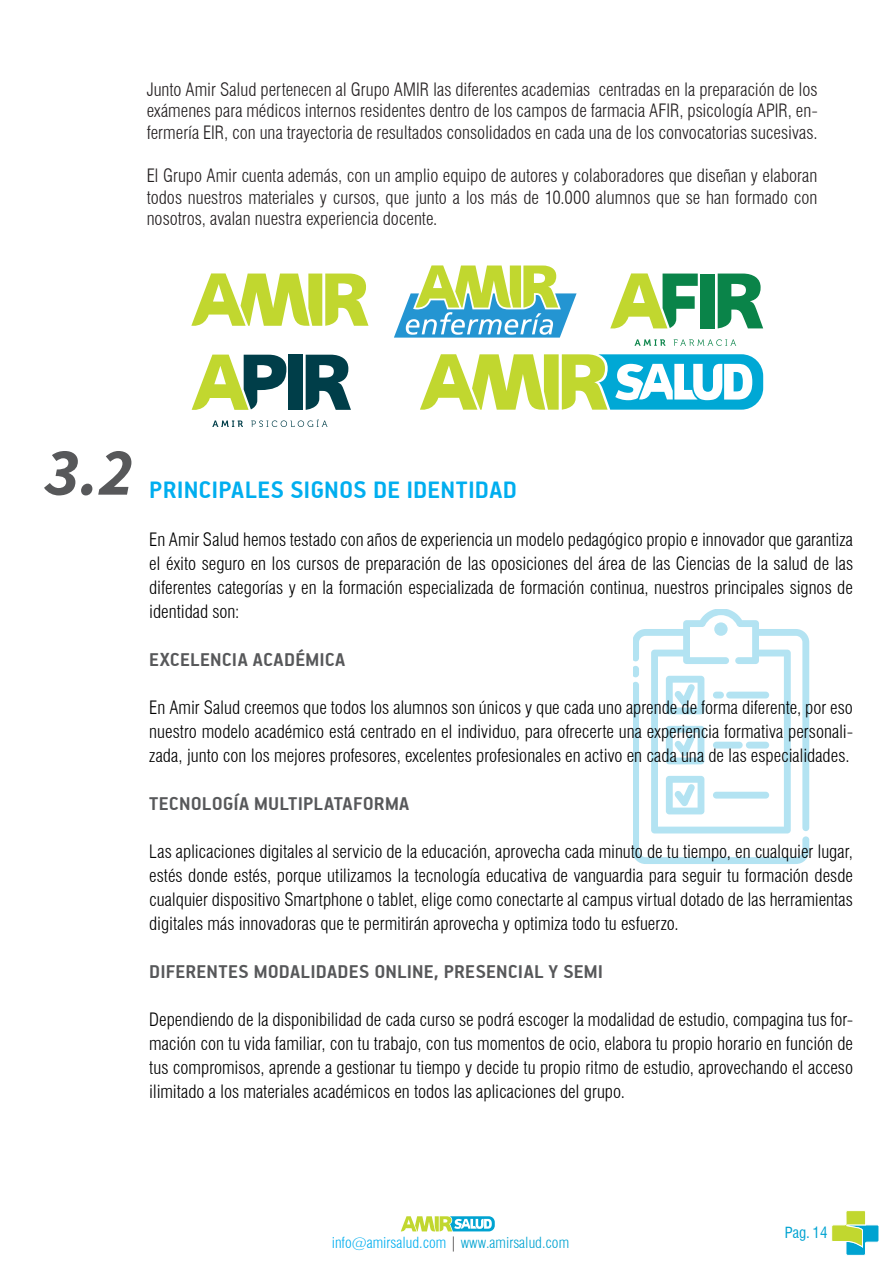
<style>
.page{position:relative;width:893px;height:1263px;background:#fff}
.page>*{position:absolute;margin:0;border:0;box-sizing:border-box;transform-origin:0 0}
.t1{font:italic 700 67.5px "Source Sans Pro";color:#57585a}
.t2{font:700 27px "PF Handbook Pro";letter-spacing:.005em;color:#00aeef}
.t3{font:700 21px "PF Handbook Pro";letter-spacing:.01em;color:#57585a}
.t4{font:300 condensed 18px/24px "Swiss 721 BT";color:#000;text-align:justify}
.t5{font:300 condensed 18px/21.6px "Swiss 721 BT";color:#231f20;text-align:justify}
.t6{font:300 condensed 15px "Swiss 721 BT";color:#00aeef}
.t7{font:condensed 15px "Swiss 721 BT";color:#00a3d1}
.s1{color:#231f20}
.s2{color:#00a3d1}
</style>
<div class="page">
<svg style="left:401px;top:1216px;width:94px;height:16px"></svg>
<svg style="left:831px;top:1210px;width:48px;height:46px"></svg>
<svg style="left:633px;top:609px;width:176px;height:255px"></svg>
<div style="left:714px;top:622px;width:14px;height:14px;background:#b3e3f2;border-radius:50%"></div>
<svg style="left:191px;top:273px;width:177px;height:53px"></svg>
<svg style="left:394px;top:265px;width:183px;height:73px"></svg>
<svg style="left:718px;top:274px;width:45px;height:54px"></svg>
<div style="left:700px;top:274px;width:15px;height:54px;background:#0a8449"></div>
<svg style="left:610px;top:273px;width:88px;height:56px"></svg>
<svg style="left:635px;top:339px;width:30px;height:7px"></svg>
<svg style="left:674px;top:339px;width:62px;height:7px"></svg>
<svg style="left:306px;top:355px;width:45px;height:55px"></svg>
<div style="left:288px;top:355px;width:15px;height:55px;background:#003e49"></div>
<svg style="left:192px;top:355px;width:94px;height:55px"></svg>
<svg style="left:212px;top:420px;width:31px;height:7px"></svg>
<svg style="left:251px;top:419px;width:76px;height:8px"></svg>
<svg style="left:420px;top:354px;width:343px;height:56px"></svg>
<p class="t5" style="left:147px;top:78px;width:672px">Junto Amir Salud pertenecen al Grupo AMIR las diferentes academias centradas en la preparación de los exámenes para médicos internos residentes dentro de los campos de farmacia AFIR, psicología APIR, en&shy;fermería EIR, con una trayectoria de resultados consolidados en cada una de los convocatorias sucesivas.</p>
<p class="t5" style="left:147px;top:165px;width:672px">El Grupo Amir cuenta además, con un amplio equipo de autores y colaboradores que diseñan y elaboran todos nuestros materiales y cursos, que junto a los más de 10.000 alumnos que se han formado con nosotros, avalan nuestra experiencia docente.</p>
<p class="t1" style="left:45px;top:427px;width:90px">3.2</p>
<p class="t2" style="left:149px;top:473px;width:369px">PRINCIPALES SIGNOS DE IDENTIDAD</p>
<p class="t4" style="left:149px;top:528px;width:705px">En Amir Salud hemos testado con años de experiencia un modelo pedagógico propio e innovador que garantiza el éxito seguro en los cursos de preparación de las oposiciones del área de las Ciencias de la salud de las diferentes categorías y en la formación especializada de formación continua, nuestros principales signos de identidad son:</p>
<p class="t3" style="left:149px;top:647px;width:198px">EXCELENCIA ACADÉMICA</p>
<p class="t4" style="left:149px;top:696px;width:705px">En Amir Salud creemos que todos los alumnos son únicos y que cada uno aprende de forma diferente, por eso nuestro modelo académico está centrado en el individuo, para ofrecerte una experiencia formativa personali&shy;zada, junto con los mejores profesores, excelentes profesionales en activo en cada una de las especialidades.</p>
<p class="t3" style="left:149px;top:791px;width:262px">TECNOLOGÍA MULTIPLATAFORMA</p>
<p class="t4" style="left:149px;top:840px;width:705px">Las aplicaciones digitales al servicio de la educación, aprovecha cada minuto de tu tiempo, en cualquier lugar, estés donde estés, porque utilizamos la tecnología educativa de vanguardia para seguir tu formación desde cualquier dispositivo Smartphone o tablet, elige como conectarte al campus virtual dotado de las herramientas digitales más innovadoras que te permitirán aprovecha y optimiza todo tu esfuerzo.</p>
<p class="t3" style="left:149px;top:959px;width:455px">DIFERENTES MODALIDADES ONLINE, PRESENCIAL Y SEMI</p>
<p class="t4" style="left:149px;top:1008px;width:705px">Dependiendo de la disponibilidad de cada curso se podrá escoger la modalidad de estudio, compagina tus for&shy;mación con tu vida familiar, con tu trabajo, con tus momentos de ocio, elabora tu propio horario en función de tus compromisos, aprende a gestionar tu tiempo y decide tu propio ritmo de estudio, aprovechando el acceso ilimitado a los materiales académicos en todos las aplicaciones del grupo.</p>
<p class="t6" style="left:332px;top:1233px;width:239px">info@amirsalud.com <span class="s1">|</span> <span class="s2">www.amirsalud.com</span></p>
<p class="t7" style="left:785px;top:1224px;width:44px">Pag. 14</p>
</div>
